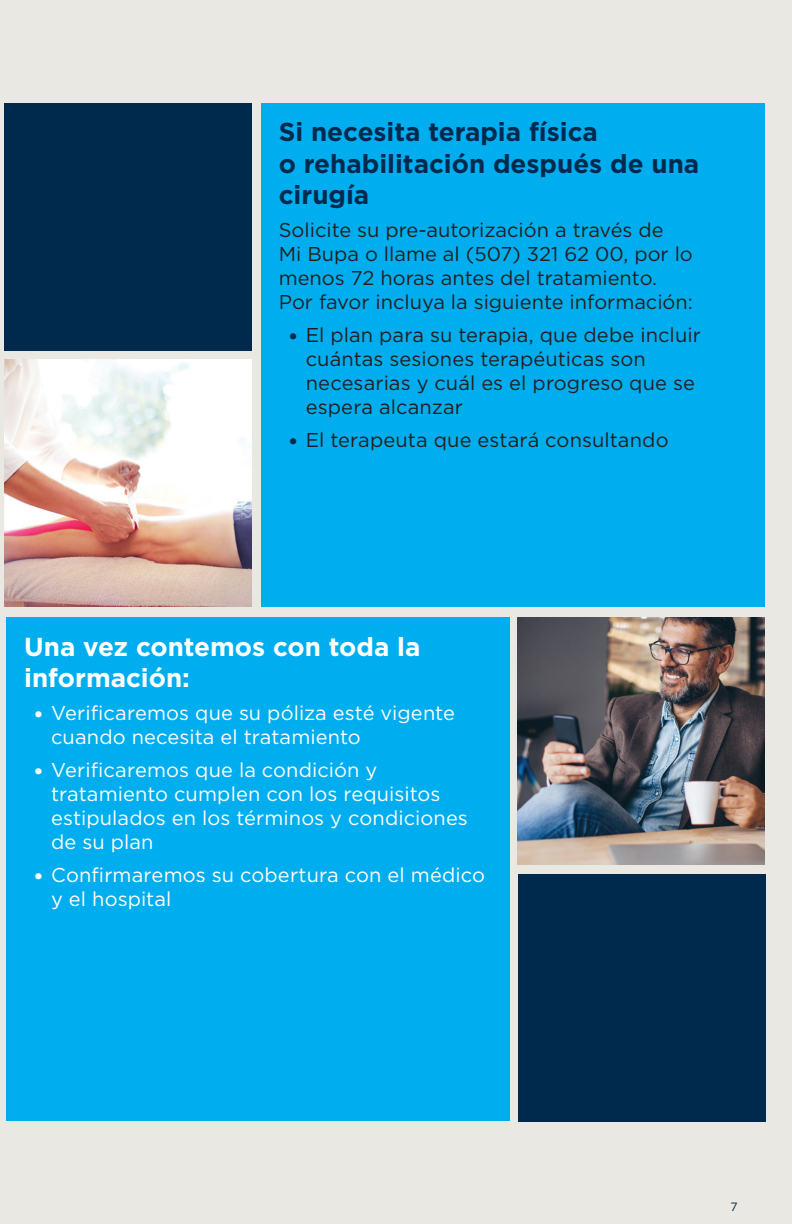
<style>
.page{position:relative;width:792px;height:1224px;background:#e9e8e2}
.page>*{position:absolute;margin:0;border:0;box-sizing:border-box;transform-origin:0 0}
.t1{font:700 26px/31.2px "Gotham";color:#00294e}
.t2{font:700 26px/31.2px "Gotham";color:#fff}
.t3{font:20px/24px "Gotham";color:#231f20}
.t4{font:20px/24px "Gotham";letter-spacing:.005em;color:#fff}
.t5{font:12px "Gotham";color:#00294e}
.s1{font-weight:500;font-size:22px;color:#00294e}
.s2{font-weight:500;font-size:22px}
</style>
<div class="page">
<div style="left:6px;top:617px;width:504px;height:504px;background:#00aeef"></div>
<img style="left:4px;top:360px;width:247px;height:247px">
<div style="left:4px;top:103px;width:247px;height:247px;background:#00294e"></div>
<div style="left:261px;top:103px;width:504px;height:504px;background:#00aeef"></div>
<img style="left:518px;top:617px;width:247px;height:248px">
<div style="left:518px;top:874px;width:247px;height:247px;background:#00294e"></div>
<h1 class="t1" style="left:279px;top:117px;width:422px">Si necesita terapia física<br>o rehabilitación después de una cirugía</h1>
<p class="t3" style="left:279px;top:217px;width:416px">Solicite su pre-autorización a través de<br>Mi Bupa o llame al (507) 321 62 00, por lo menos 72 horas antes del tratamiento.<br>Por favor incluya la siguiente información:</p>
<p class="t3" style="left:306px;top:322px;width:397px;text-indent:-18px"><span class="s1">•</span> El plan para su terapia, que debe incluir cuántas sesiones terapéuticas son necesarias y cuál es el progreso que se espera alcanzar</p>
<p class="t3" style="left:288px;top:427px;width:382px"><span class="s1">•</span> El terapeuta que estará consultando</p>
<h1 class="t2" style="left:24px;top:631px;width:398px">Una vez contemos con toda la información:</h1>
<p class="t4" style="left:51px;top:701px;width:405px;text-indent:-18px"><span class="s2">•</span> Verificaremos que su póliza esté vigente cuando necesita el tratamiento</p>
<p class="t4" style="left:51px;top:758px;width:418px;text-indent:-18px"><span class="s2">•</span> Verificaremos que la condición y tratamiento cumplen con los requisitos estipulados en los términos y condiciones de su plan</p>
<p class="t4" style="left:51px;top:863px;width:435px;text-indent:-18px"><span class="s2">•</span> Confirmaremos su cobertura con el médico y el hospital</p>
<p class="t5" style="left:731px;top:1199px;width:9px">7</p>
</div>
